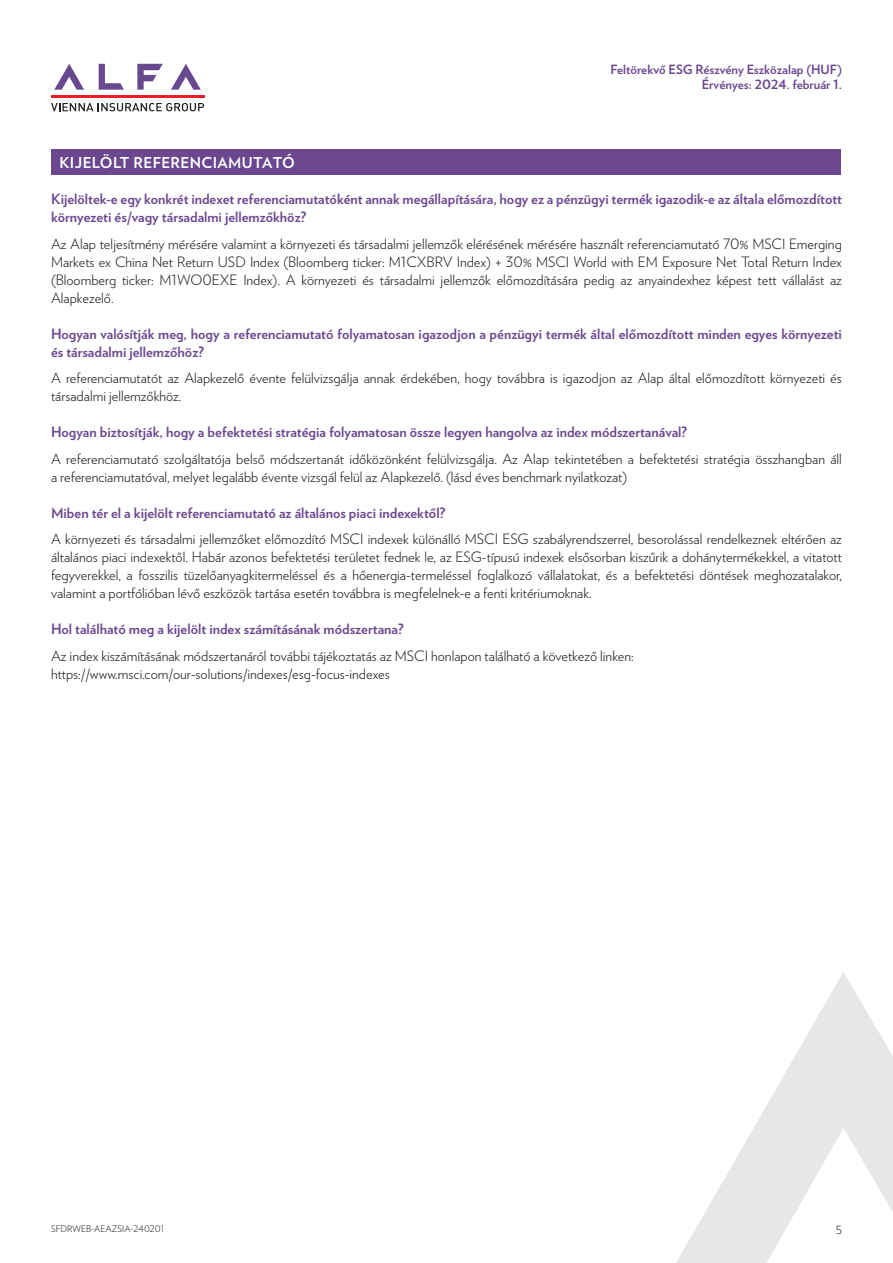
<style>
.page{position:relative;width:893px;height:1263px;background:#fff}
.page>*{position:absolute;margin:0;border:0;box-sizing:border-box;transform-origin:0 0}
.t1{font:700 15px "Verlag";letter-spacing:.025em;color:#fff}
.t2{font:300 14.25px/18px "Verlag";color:#231f20}
.t3{font:700 14.25px/18px "Verlag";color:#6a478f}
.t4{font:700 12.75px/15px "Verlag";color:#6a478f;text-align:right}
.t5{font:300 11.25px "Verlag";color:#231f20}
.t6{font:300 9px "Verlag";color:#231f20}
</style>
<div class="page">
<svg style="left:171px;top:64px;width:30px;height:26px"></svg>
<svg style="left:137px;top:64px;width:26px;height:26px"></svg>
<svg style="left:99px;top:64px;width:25px;height:26px"></svg>
<svg style="left:54px;top:64px;width:30px;height:26px"></svg>
<hr style="left:51px;top:95px;width:153px;height:3px;background:#ee1d23">
<svg style="left:51px;top:103px;width:153px;height:8px"></svg>
<svg style="left:676px;top:972px;width:217px;height:291px"></svg>
<div style="left:51px;top:149px;width:789px;height:25px;background:#6a478f"></div>
<p class="t4" style="left:611px;top:61px;width:233px">Feltörekvő ESG Részvény Eszközalap (HUF)<br>Érvényes: 2024. február 1.</p>
<p class="t1" style="left:60px;top:150px;width:237px">KIJELÖLT REFERENCIAMUTATÓ</p>
<p class="t3" style="left:51px;top:189px;width:792px">Kijelöltek-e egy konkrét indexet referenciamutatóként annak megállapítására, hogy ez a pénzügyi termék igazodik-e az általa előmozdított környezeti és/vagy társadalmi jellemzőkhöz?</p>
<p class="t2" style="left:51px;top:234px;width:792px;text-align:justify">Az Alap teljesítmény mérésére valamint a környezeti és társadalmi jellemzők elérésének mérésére használt referenciamutató 70% MSCI Emerging Markets ex China Net Return USD Index (Bloomberg ticker: M1CXBRV Index) + 30% MSCI World with EM Exposure Net Total Return Index (Bloomberg ticker: M1WO0EXE Index). A környezeti és társadalmi jellemzők előmozdítására pedig az anyaindexhez képest tett vállalást az Alapkezelő.</p>
<p class="t3" style="left:51px;top:324px;width:792px">Hogyan valósítják meg, hogy a referenciamutató folyamatosan igazodjon a pénzügyi termék által előmozdított minden egyes környezeti és társadalmi jellemzőhöz?</p>
<p class="t2" style="left:51px;top:368px;width:792px">A referenciamutatót az Alapkezelő évente felülvizsgálja annak érdekében, hogy továbbra is igazodjon az Alap által előmozdított környezeti és társadalmi jellemzőkhöz.</p>
<p class="t3" style="left:51px;top:422px;width:638px">Hogyan biztosítják, hogy a befektetési stratégia folyamatosan össze legyen hangolva az index módszertanával?</p>
<p class="t2" style="left:51px;top:449px;width:792px">A referenciamutató szolgáltatója belső módszertanát időközönként felülvizsgálja. Az Alap tekintetében a befektetési stratégia összhangban áll a referenciamutatóval, melyet legalább évente vizsgál felül az Alapkezelő. (lásd éves benchmark nyilatkozat)</p>
<p class="t3" style="left:51px;top:503px;width:396px">Miben tér el a kijelölt referenciamutató az általános piaci indexektől?</p>
<p class="t2" style="left:51px;top:529px;width:792px;text-align:justify">A környezeti és társadalmi jellemzőket előmozdító MSCI indexek különálló MSCI ESG szabályrendszerrel, besorolással rendelkeznek eltérően az általános piaci indexektől. Habár azonos befektetési területet fednek le, az ESG-típusú indexek elsősorban kiszűrik a dohánytermékekkel, a vitatott fegyverekkel, a fosszilis tüzelőanyagkitermeléssel és a hőenergia-termeléssel foglalkozó vállalatokat, és a befektetési döntések meghozatalakor, valamint a portfólióban lévő eszközök tartása esetén továbbra is megfelelnek-e a fenti kritériumoknak.</p>
<p class="t3" style="left:51px;top:619px;width:354px">Hol található meg a kijelölt index számításának módszertana?</p>
<p class="t2" style="left:51px;top:646px;width:584px">Az index kiszámításának módszertanáról további tájékoztatás az MSCI honlapon található a következő linken: https://www.msci.com/our-solutions/indexes/esg-focus-indexes</p>
<p class="t6" style="left:51px;top:1222px;width:115px">SFDRWEB-AEAZSIA-240201</p>
<p class="t5" style="left:836px;top:1221px;width:8px">5</p>
</div>
